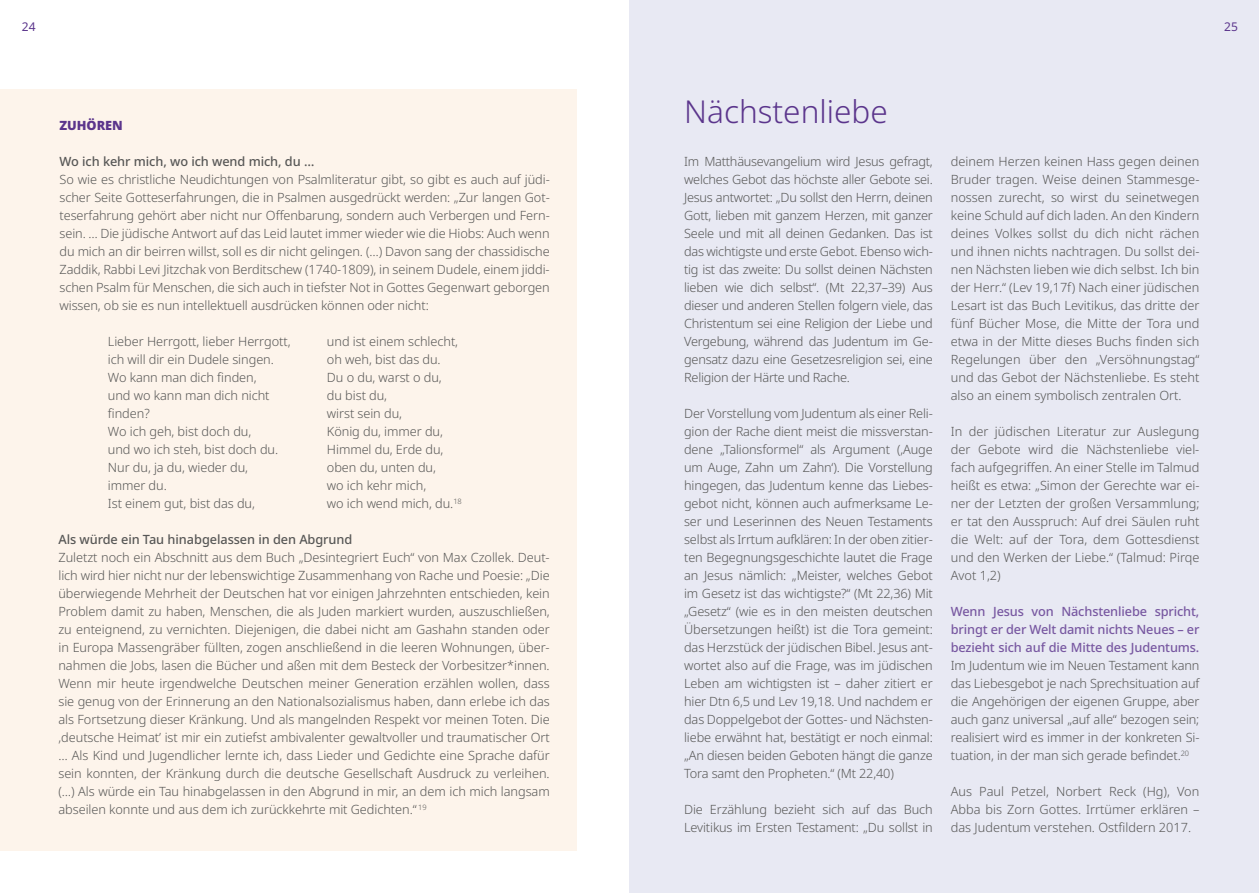
<style>
.page{position:relative;width:1259px;height:893px;background:#fff}
.page>*{position:absolute;margin:0;border:0;box-sizing:border-box;transform-origin:0 0}
.t1{font:300 31.5px "Noto Sans";color:#5b358c}
.t2{font:300 12.75px/18px "Noto Sans";letter-spacing:-.005em;color:#575756;text-align:justify}
.t3{font:500 12.75px/18px "Noto Sans";letter-spacing:-.01em;color:#7858a1;text-align:justify}
.t4{font:500 12.75px "Noto Sans";letter-spacing:-.005em;color:#575756}
.t5{font:900 12.75px "Noto Sans";letter-spacing:-.005em;color:#5b358c}
.t6{font:12px "Noto Sans";color:#5b358c}
</style>
<div class="page">
<div style="left:629px;top:0;width:630px;height:893px;background:#e8e9f3"></div>
<div style="left:0;top:89px;width:576px;height:761px;background:#fdf4eb"></div>
<p class="t6" style="left:22px;top:18px;width:15px">24</p>
<p class="t6" style="left:1224px;top:19px;width:15px">25</p>
<p class="t5" style="left:60px;top:115px;width:65px">ZUHÖREN</p>
<p class="t4" style="left:60px;top:152px;width:256px">Wo ich kehr mich, wo ich wend mich, du …</p>
<p class="t2" style="left:60px;top:170px;width:492px">So wie es christliche Neudichtungen von Psalmliteratur gibt, so gibt es auch auf jüdi&shy;scher Seite Gotteserfahrungen, die in Psalmen ausgedrückt werden: „Zur langen Got&shy;teserfahrung gehört aber nicht nur Offenbarung, sondern auch Verbergen und Fern&shy;sein. … Die jüdische Antwort auf das Leid lautet immer wieder wie die Hiobs: Auch wenn du mich an dir beirren willst, soll es dir nicht gelingen. (…) Davon sang der chassidische Zaddik, Rabbi Levi Jitzchak von Berditschew (1740-1809), in seinem Dudele, einem jiddi&shy;schen Psalm für Menschen, die sich auch in tiefster Not in Gottes Gegenwart geborgen wissen, ob sie es nun intellektuell ausdrücken können oder nicht:</p>
<p class="t2" style="left:108px;top:332px;width:184px;text-align:left">Lieber Herrgott, lieber Herrgott, ich will dir ein Dudele singen.<br>Wo kann man dich finden,<br>und wo kann man dich nicht finden?<br>Wo ich geh, bist doch du,<br>und wo ich steh, bist doch du.<br>Nur du, ja du, wieder du,<br>immer du.<br>Ist einem gut, bist das du,</p>
<p class="t2" style="left:327px;top:332px;width:136px;text-align:left">und ist einem schlecht, oh weh, bist das du.<br>Du o du, warst o du,<br>du bist du,<br>wirst sein du,<br>König du, immer du,<br>Himmel du, Erde du, oben du, unten du,<br>wo ich kehr mich,<br>wo ich wend mich, du.<sup>18</sup></p>
<p class="t4" style="left:58px;top:530px;width:295px">Als würde ein Tau hinabgelassen in den Abgrund</p>
<p class="t2" style="left:58px;top:548px;width:493px">Zuletzt noch ein Abschnitt aus dem Buch „Desintegriert Euch“ von Max Czollek. Deut&shy;lich wird hier nicht nur der lebenswichtige Zusammenhang von Rache und Poesie: „Die überwiegende Mehrheit der Deutschen hat vor einigen Jahrzehnten entschieden, kein Problem damit zu haben, Menschen, die als Juden markiert wurden, auszuschließen, zu enteignend, zu vernichten. Diejenigen, die dabei nicht am Gashahn standen oder in Europa Massengräber füllten, zogen anschließend in die leeren Wohnungen, über&shy;nahmen die Jobs, lasen die Bücher und aßen mit dem Besteck der Vorbesitzer*innen.<br>Wenn mir heute irgendwelche Deutschen meiner Generation erzählen wollen, dass sie genug von der Erinnerung an den Nationalsozialismus haben, dann erlebe ich das als Fortsetzung dieser Kränkung. Und als mangelnden Respekt vor meinen Toten. Die ‚deutsche Heimat’ ist mir ein zutiefst ambivalenter gewaltvoller und traumatischer Ort … Als Kind und Jugendlicher lernte ich, dass Lieder und Gedichte eine Sprache dafür sein konnten, der Kränkung durch die deutsche Gesellschaft Ausdruck zu verleihen. (…) Als würde ein Tau hinabgelassen in den Abgrund in mir, an dem ich mich langsam abseilen konnte und aus dem ich zurückkehrte mit Gedichten.“ <sup>19</sup></p>
<h1 class="t1" style="left:684px;top:89px;width:205px">Nächstenliebe</h1>
<p class="t2" style="left:684px;top:152px;width:250px">Im Matthäusevangelium wird Jesus gefragt, welches Gebot das höchste aller Gebote sei.<br>Jesus antwortet: „Du sollst den Herrn, deinen Gott, lieben mit ganzem Herzen, mit ganzer Seele und mit all deinen Gedanken. Das ist das wichtigste und erste Gebot. Ebenso wich&shy;tig ist das zweite: Du sollst deinen Nächsten lieben wie dich selbst“. (Mt 22,37–39) Aus dieser und anderen Stellen folgern viele, das Christentum sei eine Religion der Liebe und Vergebung, während das Judentum im Ge&shy;gensatz dazu eine Gesetzesreligion sei, eine Religion der Härte und Rache.</p>
<p class="t2" style="left:684px;top:404px;width:250px">Der Vorstellung vom Judentum als einer Reli&shy;gion der Rache dient meist die missverstan&shy;dene „Talionsformel“ als Argument (‚Auge um Auge, Zahn um Zahn‘). Die Vorstellung hingegen, das Judentum kenne das Liebes&shy;gebot nicht, können auch aufmerksame Le&shy;ser und Leserinnen des Neuen Testaments selbst als Irrtum aufklären: In der oben zitier&shy;ten Begegnungsgeschichte lautet die Frage an Jesus nämlich: „Meister, welches Gebot im Gesetz ist das wichtigste?“ (Mt 22,36) Mit „Gesetz“ (wie es in den meisten deutschen Übersetzungen heißt) ist die Tora gemeint: das Herzstück der jüdischen Bibel. Jesus ant&shy;wortet also auf die Frage, was im jüdischen Leben am wichtigsten ist – daher zitiert er hier Dtn 6,5 und Lev 19,18. Und nachdem er das Doppelgebot der Gottes- und Nächsten&shy;liebe erwähnt hat, bestätigt er noch einmal: „An diesen beiden Geboten hängt die ganze Tora samt den Propheten.“ (Mt 22,40)</p>
<p class="t2" style="left:684px;top:801px;width:250px">Die Erzählung bezieht sich auf das Buch<br>Levitikus im Ersten Testament: „Du sollst in</p>
<p class="t2" style="left:951px;top:153px;width:250px">deinem Herzen keinen Hass gegen deinen Bruder tragen. Weise deinen Stammesge&shy;nossen zurecht, so wirst du seinetwegen keine Schuld auf dich laden. An den Kindern deines Volkes sollst du dich nicht rächen und ihnen nichts nachtragen. Du sollst dei&shy;nen Nächsten lieben wie dich selbst. Ich bin der Herr.“ (Lev 19,17f) Nach einer jüdischen Lesart ist das Buch Levitikus, das dritte der fünf Bücher Mose, die Mitte der Tora und etwa in der Mitte dieses Buchs finden sich Regelungen über den „Versöhnungstag“ und das Gebot der Nächstenliebe. Es steht also an einem symbolisch zentralen Ort.</p>
<p class="t2" style="left:951px;top:423px;width:250px">In der jüdischen Literatur zur Auslegung der Gebote wird die Nächstenliebe viel&shy;fach aufgegriffen. An einer Stelle im Talmud heißt es etwa: „Simon der Gerechte war ei&shy;ner der Letzten der großen Versammlung; er tat den Ausspruch: Auf drei Säulen ruht die Welt: auf der Tora, dem Gottesdienst und den Werken der Liebe.“ (Talmud: Pirqe Avot 1,2)</p>
<p class="t3" style="left:951px;top:603px;width:250px">Wenn Jesus von Nächstenliebe spricht, bringt er der Welt damit nichts Neues – er bezieht sich auf die Mitte des Judentums.</p>
<p class="t2" style="left:951px;top:657px;width:250px">Im Judentum wie im Neuen Testament kann das Liebesgebot je nach Sprechsituation auf die Angehörigen der eigenen Gruppe, aber auch ganz universal „auf alle“ bezogen sein; realisiert wird es immer in der konkreten Si&shy;tuation, in der man sich gerade befindet.<sup>20</sup></p>
<p class="t2" style="left:951px;top:782px;width:250px">Aus Paul Petzel, Norbert Reck (Hg), Von Abba bis Zorn Gottes. Irrtümer erklären – das Judentum verstehen. Ostfildern 2017.</p>
</div>
